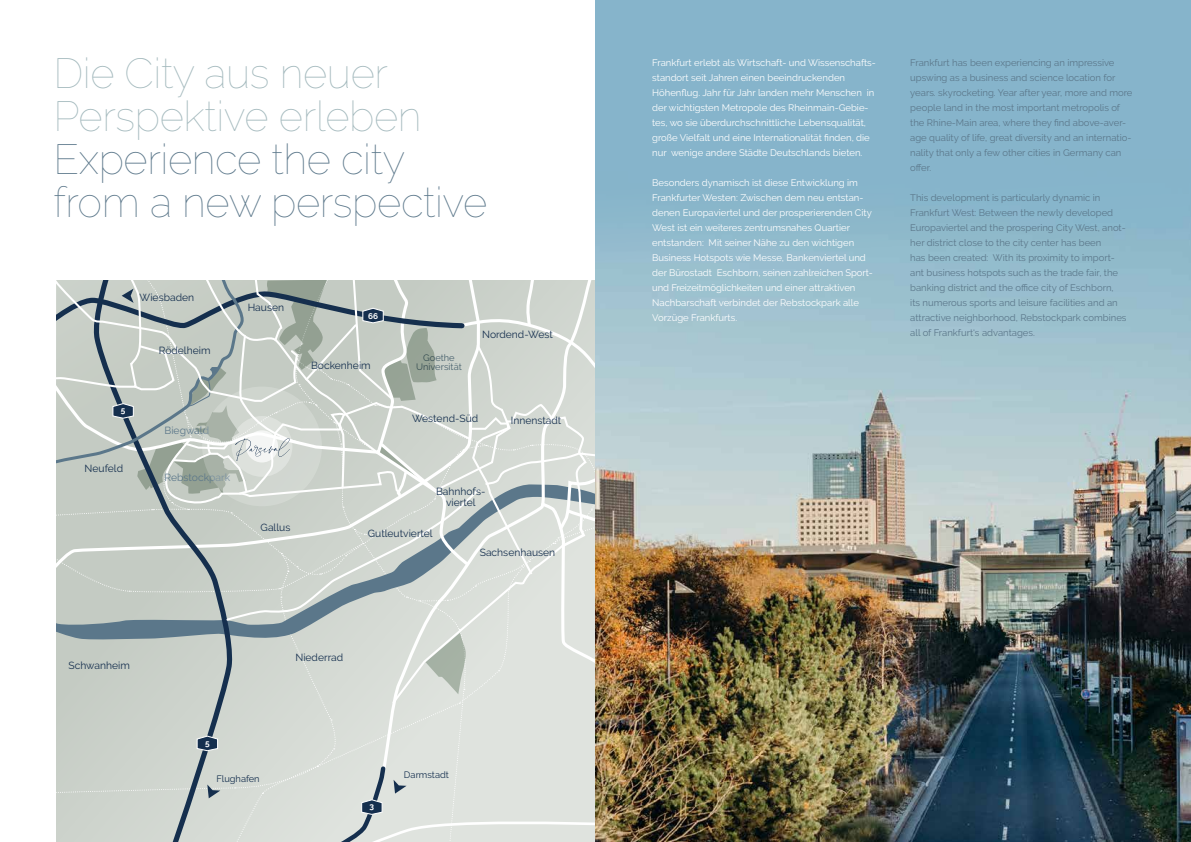
<style>
.page{position:relative;width:1191px;height:842px;background:#fff}
.page>*{position:absolute;margin:0;border:0;box-sizing:border-box;transform-origin:0 0}
.t1{font:100 42px/43px "Raleway";letter-spacing:-.01em;color:#5b778a}
.t2{font:100 42px/43px "Raleway";letter-spacing:-.01em;color:#a2b8bc}
.t3{font:10.3px/11.3px "Raleway";color:#152f4e;text-align:center}
.t4{font:10.3px "Raleway";color:#5b778a}
.t5{font:9.5px/15px "Raleway";color:#5b778a}
.t6{font:9.5px/15px "Raleway";color:#fff}
.t7{font:9.3px "Raleway";color:#152f4e}
.t8{font:9.3px "Raleway";color:#5b778a}
.t9{font:700 8.2px "Raleway";color:#fff}
</style>
<div class="page">
<div style="left:595px;top:0;width:596px;height:842px;background:#86b4cb"></div>
<img style="left:595px;top:230px;width:596px;height:612px">
<svg style="left:57px;top:281px;width:538px;height:561px;background:#c9d0cb"></svg>
<h1 class="t2" style="left:53px;top:51px;width:370px">Die City aus neuer<br>Perspektive erleben</h1>
<h1 class="t1" style="left:53px;top:137px;width:435px">Experience the city from a new perspective</h1>
<p class="t3" style="left:140px;top:291px;width:56px">Wiesbaden</p>
<p class="t3" style="left:159px;top:345px;width:53px">Rödelheim</p>
<p class="t3" style="left:248px;top:302px;width:38px">Hausen</p>
<p class="t9" style="left:121px;top:406px;width:6px">5</p>
<p class="t3" style="left:85px;top:462px;width:40px">Neufeld</p>
<p class="t4" style="left:164px;top:424px;width:46px">Biegwald</p>
<p class="t4" style="left:165px;top:471px;width:67px">Rebstockpark</p>
<p class="t3" style="left:261px;top:521px;width:31px">Gallus</p>
<p class="t9" style="left:368px;top:311px;width:12px">66</p>
<p class="t8" style="left:423px;top:352px;width:33px">Goethe</p>
<p class="t3" style="left:311px;top:360px;width:61px">Bockenheim</p>
<p class="t8" style="left:416px;top:362px;width:47px">Universität</p>
<p class="t3" style="left:482px;top:329px;width:72px">Nordend-West</p>
<p class="t3" style="left:412px;top:413px;width:68px">Westend-Süd</p>
<p class="t3" style="left:511px;top:415px;width:52px">Innenstadt</p>
<p class="t3" style="left:436px;top:485px;width:51px">Bahnhofs&shy;viertel</p>
<p class="t3" style="left:368px;top:527px;width:66px">Gutleutviertel</p>
<p class="t3" style="left:480px;top:547px;width:77px">Sachsenhausen</p>
<p class="t3" style="left:68px;top:660px;width:63px">Schwanheim</p>
<p class="t9" style="left:205px;top:738px;width:6px">5</p>
<p class="t7" style="left:216px;top:774px;width:45px">Flughafen</p>
<p class="t3" style="left:295px;top:652px;width:49px">Niederrad</p>
<p class="t9" style="left:369px;top:801px;width:6px">3</p>
<p class="t7" style="left:404px;top:769px;width:46px">Darmstadt</p>
<p class="t6" style="left:652px;top:55px;width:225px">Frankfurt erlebt als Wirtschaft- und Wissenschafts&shy;standort seit Jahren einen beeindruckenden Höhenflug. Jahr für Jahr landen mehr Menschen in der wichtigsten Metropole des Rheinmain-Gebie&shy;tes, wo sie überdurchschnittliche Lebensqualität, große Vielfalt und eine Internationalität finden, die nur wenige andere Städte Deutschlands bieten.</p>
<p class="t6" style="left:652px;top:175px;width:222px">Besonders dynamisch ist diese Entwicklung im Frankfurter Westen: Zwischen dem neu entstan&shy;denen Europaviertel und der prosperierenden City West ist ein weiteres zentrumsnahes Quartier entstanden: Mit seiner Nähe zu den wichtigen Business Hotspots wie Messe, Bankenviertel und der Bürostadt Eschborn, seinen zahlreichen Sport&shy;und Freizeitmöglichkeiten und einer attraktiven Nachbarschaft verbindet der Rebstockpark alle Vorzüge Frankfurts.</p>
<p class="t5" style="left:910px;top:55px;width:224px">Frankfurt has been experiencing an impressive upswing as a business and science location for years. skyrocketing. Year after year, more and more people land in the most important metropolis of the Rhine-Main area, where they find above-aver&shy;age quality of life, great diversity and an internatio&shy;nality that only a few other cities in Germany can offer.</p>
<p class="t5" style="left:910px;top:190px;width:218px">This development is particularly dynamic in Frankfurt West: Between the newly developed Europaviertel and the prospering City West, anot&shy;her district close to the city center has been<br>has been created: With its proximity to import&shy;ant business hotspots such as the trade fair, the banking district and the office city of Eschborn,<br>its numerous sports and leisure facilities and an attractive neighborhood, Rebstockpark combines all of Frankfurt‘s advantages.</p>
</div>
